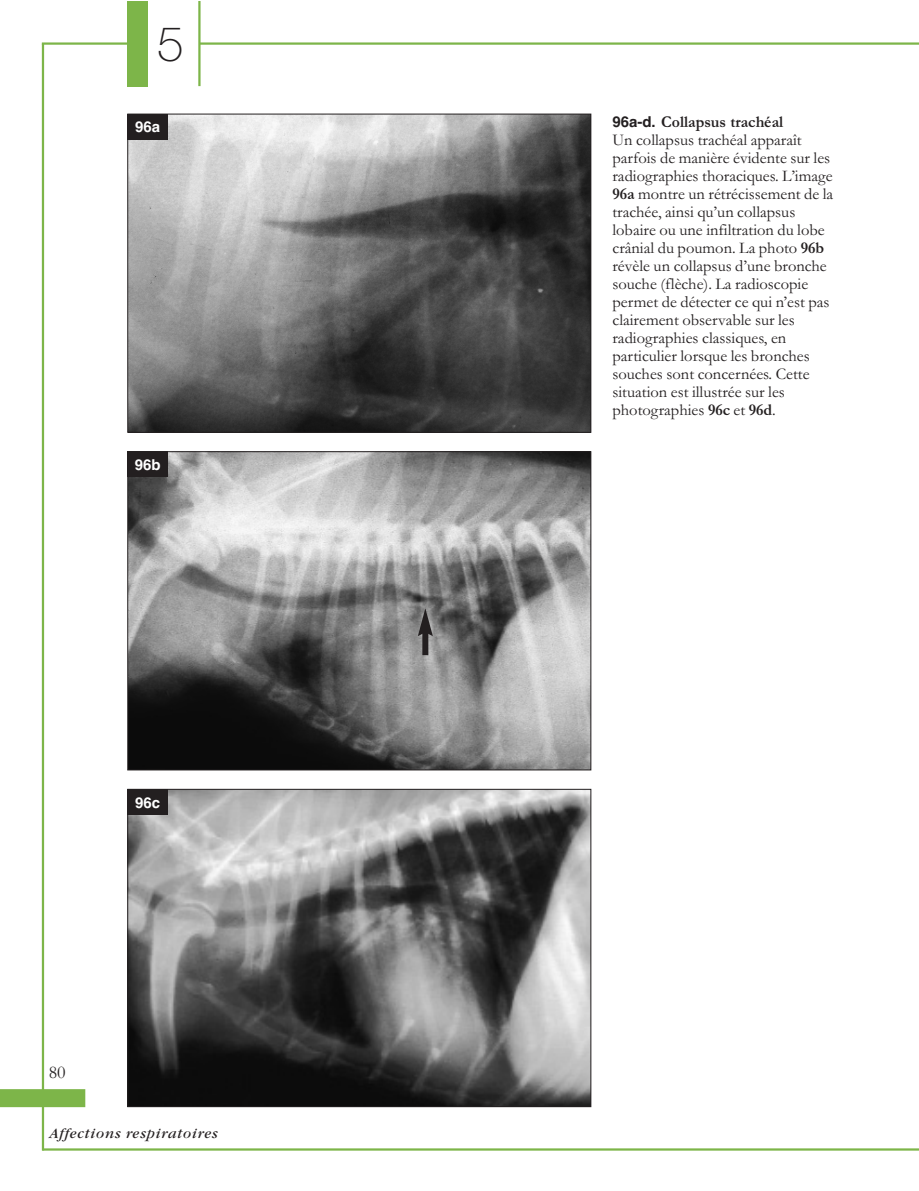
<style>
.page{position:relative;width:919px;height:1191px;background:#fff}
.page>*{position:absolute;margin:0;border:0;box-sizing:border-box;transform-origin:0 0}
.t1{font:100 48px "Helvetica Neue";color:#231f20}
.t2{font:18px "Garamond";color:#231f20}
.t3{font:16.5px/18px "Garamond";color:#231f20}
.t4{font:italic 15px "Garamond";letter-spacing:.055em;color:#231f20}
.t5{font:700 15px "Helvetica";color:#fff}
.s1{font-family:"Helvetica";font-weight:700;font-size:15px}
.s2{font-weight:700}
</style>
<div class="page">
<hr style="left:42px;top:42px;width:95px;height:3px;background:#7db549">
<hr style="left:198px;top:1px;width:2px;height:85px;background:#7db549">
<hr style="left:199px;top:42px;width:719px;height:3px;background:#7db549">
<hr style="left:42px;top:44px;width:2px;height:1106px;background:#7db549">
<div style="left:127px;top:1px;width:21px;height:85px;background:#7db549"></div>
<hr style="left:42px;top:1148px;width:876px;height:2px;background:#7db549">
<div style="left:0;top:1089px;width:85px;height:18px;background:#7db549"></div>
<img style="left:129px;top:791px;width:460px;height:314px">
<div style="left:127px;top:789px;width:464px;height:318px;border:1px solid #231f20"></div>
<div style="left:127px;top:789px;width:41px;height:25px;background:#231f20"></div>
<img style="left:129px;top:116px;width:460px;height:314px">
<div style="left:127px;top:114px;width:464px;height:318px;border:1px solid #231f20"></div>
<div style="left:127px;top:114px;width:41px;height:25px;background:#231f20"></div>
<img style="left:129px;top:453px;width:460px;height:315px">
<div style="left:127px;top:451px;width:464px;height:319px;border:1px solid #231f20"></div>
<div style="left:127px;top:451px;width:41px;height:26px;background:#231f20"></div>
<div style="left:422px;top:631px;width:6px;height:24px;background:#231f20"></div>
<svg style="left:418px;top:608px;width:15px;height:28px"></svg>
<h1 class="t1" style="left:157px;top:26px;width:28px">5</h1>
<p class="t5" style="left:135px;top:121px;width:27px">96a</p>
<p class="t5" style="left:135px;top:459px;width:27px">96b</p>
<p class="t5" style="left:135px;top:796px;width:27px">96c</p>
<p class="t2" style="left:49px;top:1066px;width:18px">80</p>
<p class="t4" style="left:49px;top:1128px;width:170px">Affections respiratoires</p>
<p class="t3" style="left:612px;top:115px;width:222px"><span class="s1">96a-d.</span> <span class="s2">Collapsus trachéal<br></span>Un collapsus trachéal apparaît parfois de manière évidente sur les radiographies thoraciques. L’image<br><span class="s2">96a</span> montre un rétrécissement de la trachée, ainsi qu’un collapsus lobaire ou une infiltration du lobe crânial du poumon. La photo <span class="s2">96b </span>révèle un collapsus d’une bronche souche (flèche). La radioscopie permet de détecter ce qui n’est pas clairement observable sur les radiographies classiques, en particulier lorsque les bronches souches sont concernées. Cette situation est illustrée sur les photographies <span class="s2">96c</span> et <span class="s2">96d</span>.</p>
</div>
